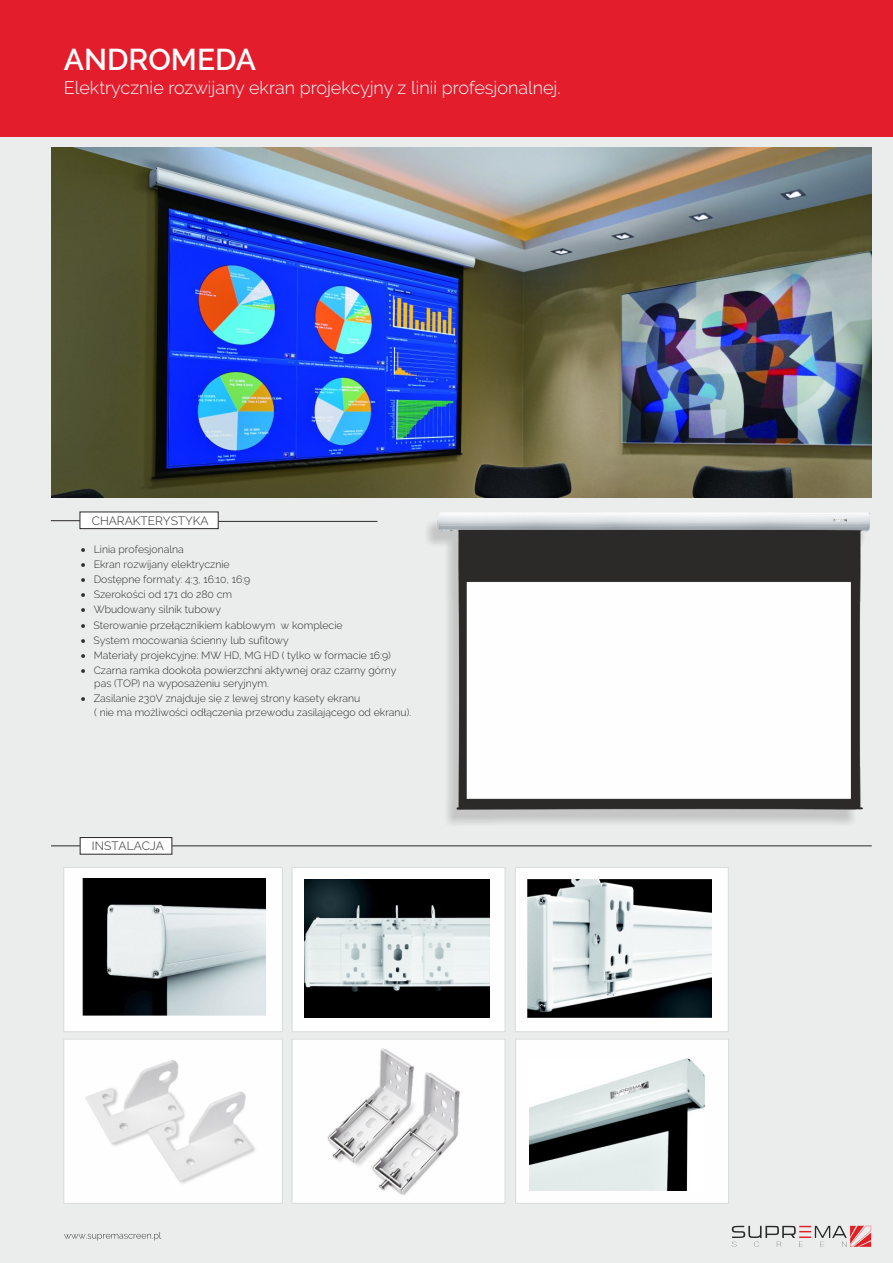
<style>
.page{position:relative;width:893px;height:1263px;background:#ebecec}
.page>*{position:absolute;margin:0;border:0;box-sizing:border-box;transform-origin:0 0}
.t1{font:600 30px "Raleway";color:#fefefe}
.t2{font:300 18px "Raleway";color:#fefefe}
.t3{font:300 12px "Raleway";color:#2b2a29}
.t4{font:300 10.5px/12.3px "Raleway";color:#2b2a29}
</style>
<div class="page">
<svg style="left:51px;top:837px;width:821px;height:18px"></svg>
<img style="left:51px;top:148px;width:821px;height:349px">
<div style="left:0;top:0;width:893px;height:136px;background:#e41d2d"></div>
<img style="left:427px;top:512px;width:443px;height:312px">
<svg style="left:50px;top:511px;width:328px;height:18px"></svg>
<svg style="left:64px;top:1232px;width:97px;height:8px"></svg>
<svg style="left:732px;top:1226px;width:139px;height:21px"></svg>
<div style="left:292px;top:1039px;width:213px;height:165px;background:#fefefe"></div>
<img style="left:327px;top:1048px;width:134px;height:149px">
<div style="left:63px;top:1039px;width:220px;height:165px;background:#fefefe"></div>
<img style="left:85px;top:1060px;width:172px;height:125px">
<svg style="left:292px;top:867px;width:213px;height:165px"></svg>
<img style="left:304px;top:879px;width:185px;height:138px">
<svg style="left:63px;top:867px;width:220px;height:165px"></svg>
<img style="left:83px;top:879px;width:183px;height:136px">
<svg style="left:515px;top:867px;width:214px;height:165px"></svg>
<img style="left:528px;top:879px;width:184px;height:138px">
<svg style="left:515px;top:1039px;width:214px;height:165px"></svg>
<img style="left:530px;top:1058px;width:174px;height:132px">
<h1 class="t1" style="left:64px;top:42px;width:194px">ANDROMEDA</h1>
<h2 class="t2" style="left:64px;top:77px;width:498px">Elektrycznie rozwijany ekran projekcyjny z linii profesjonalnej.</h2>
<p class="t3" style="left:92px;top:513px;width:118px">CHARAKTERYSTYKA</p>
<p class="t4" style="left:81px;top:543px;width:105px">• Linia profesjonalna</p>
<p class="t4" style="left:81px;top:558px;width:150px">• Ekran rozwijany elektrycznie</p>
<p class="t4" style="left:81px;top:573px;width:171px">• Dostępne formaty: 4:3, 16:10, 16:9</p>
<p class="t4" style="left:81px;top:588px;width:153px">• Szerokości od 171 do 280 cm</p>
<p class="t4" style="left:81px;top:604px;width:142px">• Wbudowany silnik tubowy</p>
<p class="t4" style="left:81px;top:619px;width:263px">• Sterowanie przełącznikiem kablowym w komplecie</p>
<p class="t4" style="left:81px;top:634px;width:209px">• System mocowania ścienny lub sufitowy</p>
<p class="t4" style="left:81px;top:649px;width:312px">• Materiały projekcyjne: MW HD, MG HD ( tylko w formacie 16:9)</p>
<p class="t4" style="left:94px;top:664px;width:304px;text-indent:-13px">• Czarna ramka dookoła powierzchni aktywnej oraz czarny górny pas (TOP) na wyposażeniu seryjnym.</p>
<p class="t4" style="left:94px;top:691px;width:318px;line-height:14.4px;text-indent:-13px">• Zasilanie 230V znajduje się z lewej strony kasety ekranu<br>( nie ma możliwości odłączenia przewodu zasilającego od ekranu).</p>
<p class="t3" style="left:92px;top:839px;width:73px">INSTALACJA</p>
</div>
